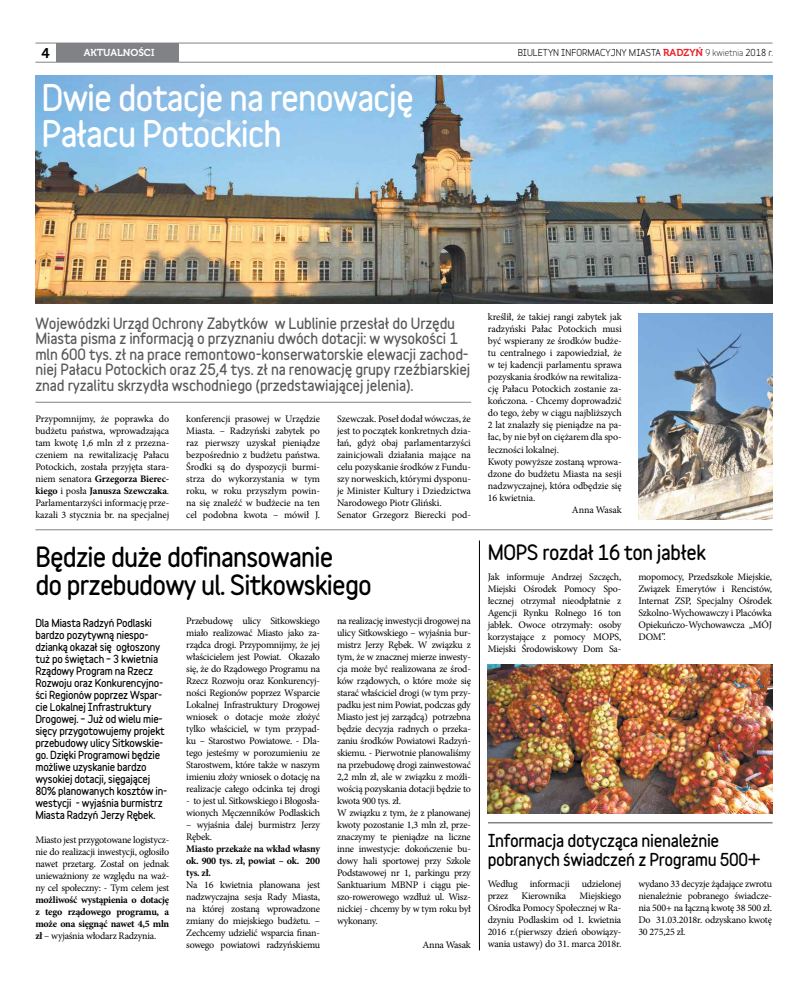
<style>
.page{position:relative;width:808px;height:993px;background:#fff}
.page>*{position:absolute;margin:0;border:0;box-sizing:border-box;transform-origin:0 0}
.t1{font:900 33px/36px "Variable";letter-spacing:-.03em;color:#fff}
.t2{font:900 25px/28px "Variable";letter-spacing:-.03em;color:#000}
.t3{font:900 19px "Variable";letter-spacing:-.02em;color:#000}
.t4{font:900 16px/19px "Variable";letter-spacing:-.02em;color:#000}
.t5{font:900 14px/15.5px "Variable";letter-spacing:-.01em;color:#58595b}
.t6{font:14px "Museo 700";color:#000}
.t7{font:10px/12px "Minion Pro";letter-spacing:-.02em;color:#000;text-align:justify}
.t8{font:900 10px/12px "Variable";letter-spacing:-.02em;color:#000}
.t9{font:700 10px/12px "Minion Pro";letter-spacing:-.025em;color:#000;text-align:justify}
.t10{font:10px "Museo 700";color:#fff}
.t11{font:700 9px "Variable";color:#000}
.s1{font-family:"Museo 700";font-weight:400;font-size:10px;color:#ed1d24}
.s2{font-weight:400}
.s3{font-weight:700}
</style>
<div class="page">
<hr style="left:35px;top:402px;width:436px;height:1px;background:#808285">
<hr style="left:35px;top:43px;width:737px;height:1px;background:#808285">
<hr style="left:35px;top:62px;width:737px;height:1px;background:#808285">
<div style="left:56px;top:43px;width:123px;height:19px;background:#808285"></div>
<hr style="left:488px;top:821px;width:284px;height:2px;background:#808285">
<img style="left:35px;top:75px;width:737px;height:228px">
<hr style="left:35px;top:529px;width:737px;height:1px;background:#808285">
<img style="left:638px;top:314px;width:135px;height:205px">
<img style="left:488px;top:664px;width:284px;height:149px">
<hr style="left:479px;top:540px;width:1px;height:410px;background:#000">
<h3 class="t6" style="left:42px;top:45px;width:10px">4</h3>
<p class="t10" style="left:84px;top:47px;width:72px">AKTUALNOŚCI</p>
<p class="t11" style="left:518px;top:45px;width:257px">BIULETYN INFORMACYJNY MIASTA <span class="s1">RADZYŃ</span> <span class="s2">9 kwietnia</span> 2018 r.</p>
<h1 class="t1" style="left:42px;top:79px;width:374px">Dwie dotacje na renowację<br>Pałacu Potockich</h1>
<p class="t5" style="left:35px;top:315px;width:436px">Wojewódzki Urząd Ochrony Zabytków w Lublinie przesłał do Urzędu Miasta pisma z informacją o przyznaniu dwóch dotacji: w wysokości 1 mln 600 tys. zł na prace remontowo-konserwatorskie elewacji zachod&shy;niej Pałacu Potockich oraz 25,4 tys. zł na renowację grupy rzeźbiarskiej znad ryzalitu skrzydła wschodniego (przedstawiającej jelenia).</p>
<p class="t7" style="left:35px;top:412px;width:135px">Przypomnijmy, że poprawka do budżetu państwa, wprowadzająca tam kwotę 1,6 mln zł z przezna&shy;czeniem na rewitalizację Pałacu Potockich, została przyjęta stara&shy;niem senatora <span class="s3">Grzegorza Bierec&shy;kiego</span> i posła <span class="s3">Janusza Szewczaka</span>.<br>Parlamentarzyści informację prze&shy;kazali 3 stycznia br. na specjalnej</p>
<p class="t7" style="left:186px;top:412px;width:135px">konferencji prasowej w Urzędzie Miasta. – Radzyński zabytek po raz pierwszy uzyskał pieniądze bezpośrednio z budżetu państwa.<br>Środki są do dyspozycji burmi&shy;strza do wykorzystania w tym roku, w roku przyszłym powin&shy;na się znaleźć w budżecie na ten cel podobna kwota – mówił J.</p>
<p class="t7" style="left:337px;top:412px;width:135px;text-align:left">Szewczak. Poseł dodał wówczas, że jest to początek konkretnych dzia&shy;łań, gdyż obaj parlamentarzyści zainicjowali działania mające na celu pozyskanie środków z Fundu&shy;szy norweskich, którymi dysponu&shy;je Minister Kultury i Dziedzictwa Narodowego Piotr Gliński.<br>Senator Grzegorz Bierecki pod-</p>
<h2 class="t2" style="left:35px;top:542px;width:338px">Będzie duże dofinansowanie<br>do przebudowy ul. Sitkowskiego</h2>
<p class="t8" style="left:35px;top:616px;width:133px">Dla Miasta Radzyń Podlaski bardzo pozytywną niespo&shy;dzianką okazał się ogłoszony tuż po świętach – 3 kwietnia<br>Rządowy Program na Rzecz<br>Rozwoju oraz Konkurencyjno&shy;ści Regionów poprzez Wspar&shy;cie Lokalnej Infrastruktury<br>Drogowej. – Już od wielu mie&shy;sięcy przygotowujemy projekt przebudowy ulicy Sitkowskie&shy;go. Dzięki Programowi będzie możliwe uzyskanie bardzo wysokiej dotacji, sięgającej<br>80% planowanych kosztów in&shy;westycji - wyjaśnia burmistrz<br>Miasta Radzyń Jerzy Rębek.</p>
<p class="t7" style="left:35px;top:833px;width:135px">Miasto jest przygotowane logistycz&shy;nie do realizacji inwestycji, ogłosiło nawet przetarg. Został on jednak unieważniony ze względu na waż&shy;ny cel społeczny: - Tym celem jest</p>
<p class="t9" style="left:35px;top:893px;width:135px">możliwość wystąpienia o dotację z tego rządowego programu, a może ona sięgnąć nawet 4,5 mln zł <span class="s2">– wyjaśnia włodarz Radzynia.</span></p>
<p class="t7" style="left:186px;top:614px;width:135px">Przebudowę ulicy Sitkowskiego miało realizować Miasto jako za&shy;rządca drogi. Przypomnijmy, że jej właścicielem jest Powiat. Okazało się, że do Rządowego Programu na Rzecz Rozwoju oraz Konkurencyj&shy;ności Regionów poprzez Wsparcie Lokalnej Infrastruktury Drogowej wniosek o dotacje może złożyć tylko właściciel, w tym przypad&shy;ku – Starostwo Powiatowe. - Dla&shy;tego jesteśmy w porozumieniu ze Starostwem, które także w naszym imieniu złoży wniosek o dotację na realizacje całego odcinka tej drogi</p>
<p class="t7" style="left:186px;top:794px;width:135px">- to jest ul. Sitkowskiego i Błogosła&shy;wionych Męczenników Podlaskich</p>
<p class="t7" style="left:186px;top:818px;width:135px">– wyjaśnia dalej burmistrz Jerzy<br>Rębek.</p>
<p class="t9" style="left:186px;top:842px;width:135px">Miasto przekaże na wkład własny ok. 900 tys. zł, powiat – ok. 200 tys. zł.</p>
<p class="t7" style="left:186px;top:878px;width:135px">Na 16 kwietnia planowana jest nadzwyczajna sesja Rady Miasta, na której zostaną wprowadzone zmiany do miejskiego budżetu. – Zechcemy udzielić wsparcia finan&shy;sowego powiatowi radzyńskiemu</p>
<p class="t7" style="left:337px;top:614px;width:135px;text-align:left">na realizację inwestycji drogowej na ulicy Sitkowskiego – wyjaśnia bur&shy;mistrz Jerzy Rębek. W związku z tym, że w znacznej mierze inwesty&shy;cja może być realizowana ze środ&shy;ków rządowych, o które może się starać właściciel drogi (w tym przy&shy;padku jest nim Powiat, podczas gdy<br>Miasto jest jej zarządcą) potrzebna będzie decyzja radnych o przeka&shy;zaniu środków Powiatowi Radzyń&shy;skiemu. - Pierwotnie planowaliśmy na przebudowę drogi zainwestować<br>2,2 mln zł, ale w związku z możli&shy;wością pozyskania dotacji będzie to kwota 900 tys. zł.<br>W związku z tym, że z planowanej kwoty pozostanie 1,3 mln zł, prze&shy;znaczymy te pieniądze na liczne inne inwestycje: dokończenie bu&shy;dowy hali sportowej przy Szkole<br>Podstawowej nr 1, parkingu przy<br>Sanktuarium MBNP i ciągu pie&shy;szo-rowerowego wzdłuż ul. Wisz&shy;nickiej - chcemy by w tym roku był wykonany.</p>
<p class="t7" style="left:422px;top:938px;width:50px">Anna Wasak</p>
<p class="t7" style="left:488px;top:311px;width:135px">kreślił, że takiej rangi zabytek jak</p>
<p class="t7" style="left:488px;top:323px;width:135px">radzyński Pałac Potockich musi</p>
<p class="t7" style="left:488px;top:335px;width:135px">być wspierany ze środków budże-</p>
<p class="t7" style="left:488px;top:347px;width:135px">tu centralnego i zapowiedział, że</p>
<p class="t7" style="left:488px;top:359px;width:135px">w tej kadencji parlamentu sprawa</p>
<p class="t7" style="left:488px;top:371px;width:135px">pozyskania środków na rewitaliza-</p>
<p class="t7" style="left:488px;top:383px;width:135px">cję Pałacu Potockich zostanie za-</p>
<p class="t7" style="left:488px;top:395px;width:135px">kończona. - Chcemy doprowadzić</p>
<p class="t7" style="left:488px;top:407px;width:135px">do tego, żeby w ciągu najbliższych</p>
<p class="t7" style="left:488px;top:419px;width:135px">2 lat znalazły się pieniądze na pa-</p>
<p class="t7" style="left:488px;top:431px;width:135px">łac, by nie był on ciężarem dla spo-</p>
<p class="t7" style="left:488px;top:443px;width:73px">łeczności lokalnej.</p>
<p class="t7" style="left:488px;top:455px;width:135px">Kwoty powyższe zostaną wprowa-</p>
<p class="t7" style="left:488px;top:467px;width:135px">dzone do budżetu Miasta na sesji</p>
<p class="t7" style="left:488px;top:479px;width:135px">nadzwyczajnej, która odbędzie się</p>
<p class="t7" style="left:488px;top:491px;width:49px">16 kwietnia.</p>
<p class="t7" style="left:572px;top:503px;width:51px">Anna Wasak</p>
<h3 class="t3" style="left:488px;top:538px;width:220px">MOPS rozdał 16 ton jabłek</h3>
<p class="t7" style="left:488px;top:571px;width:135px">Jak informuje Andrzej Szczęch, Miejski Ośrodek Pomocy Spo&shy;łecznej otrzymał nieodpłatnie z Agencji Rynku Rolnego 16 ton jabłek. Owoce otrzymały: osoby korzystające z pomocy MOPS, Miejski Środowiskowy Dom Sa-</p>
<p class="t7" style="left:638px;top:571px;width:135px">mopomocy, Przedszkole Miejskie, Związek Emerytów i Rencistów, Internat ZSP, Specjalny Ośrodek Szkolno-Wychowawczy i Placówka Opiekuńczo-Wychowawcza „MÓJ DOM”.</p>
<h3 class="t4" style="left:488px;top:830px;width:274px">Informacja dotycząca nienależnie pobranych świadczeń z Programu 500+</h3>
<p class="t7" style="left:488px;top:877px;width:135px">Według informacji udzielonej przez</p>
<p class="t7" style="left:488px;top:889px;width:135px;text-indent:92px">Miejskiego Ośrodka Pomocy Społecznej w Ra&shy;dzyniu Podlaskim od 1. kwietnia 2016 r.(pierwszy dzień obowiązy&shy;wania ustawy) do 31. marca 2018r.</p>
<p class="t7" style="left:638px;top:877px;width:135px">wydano 33 decyzje żądające zwrotu nienależnie pobranego świadcze&shy;nia 500+ na łączną kwotę 38 500 zł.<br>Do 31.03.2018r. odzyskano kwotę 30 275,25 zł.</p>
<p class="t7" style="left:522px;top:889px;width:46px">Kierownika</p>
</div>
